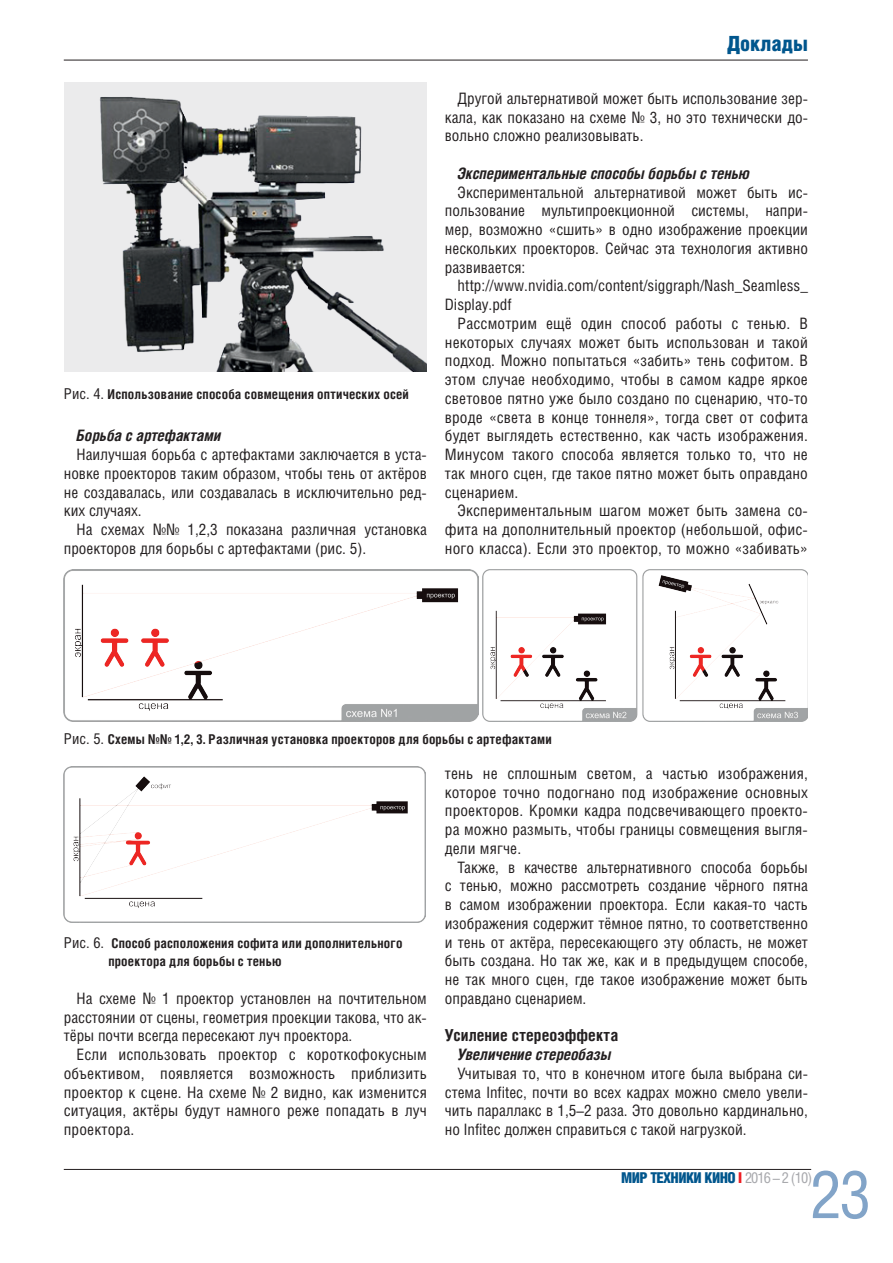
<style>
.page{position:relative;width:893px;height:1263px;background:#fff}
.page>*{position:absolute;margin:0;border:0;box-sizing:border-box;transform-origin:0 0}
.t1{font:66px "Helios Cond C";color:#82a4c8}
.t2{font:21px "Helios Cond Black C";color:#00568d}
.t3{font:700 16.5px "Helios Cond C";letter-spacing:.005em;color:#231f20}
.t4{font:15.75px/18.8px "Helios Cond C";color:#231f20;text-align:justify}
.t5{font:italic 700 15.75px "Helios Cond C";color:#231f20}
.t6{font:15px "Helios Cond Black C";letter-spacing:-.04em;color:#00568d}
.t7{font:700 13.5px/18.8px "Helios Cond C";letter-spacing:.015em;color:#231f20}
.s1{font-weight:400;font-size:15px}
.s2{color:#ee1d23}
.s3{font-family:"Helios Cond C";color:#a8a9ad}
</style>
<div class="page">
<hr style="left:64px;top:1169px;width:747px;height:1px;background:#231f20">
<hr style="left:64px;top:60px;width:744px;height:1px;background:#231f20">
<img style="left:64px;top:570px;width:414px;height:151px">
<img style="left:482px;top:570px;width:155px;height:151px">
<img style="left:642px;top:570px;width:166px;height:151px">
<img style="left:64px;top:766px;width:361px;height:157px">
<img style="left:64px;top:82px;width:363px;height:289px">
<p class="t7" style="left:64px;top:384px;width:347px"><span class="s1">Рис. 4.</span> Использование способа совмещения оптических осей</p>
<p class="t5" style="left:77px;top:426px;width:146px">Борьба с артефактами</p>
<p class="t4" style="left:64px;top:445px;width:365px;text-indent:13px">Наилучшая борьба с артефактами заключается в уста&shy;новке проекторов таким образом, чтобы тень от актёров не создавалась, или создавалась в исключительно ред&shy;ких случаях.</p>
<p class="t4" style="left:64px;top:520px;width:365px;text-indent:13px">На схемах №№ 1,2,3 показана различная установка проекторов для борьбы с артефактами (рис. 5).</p>
<h2 class="t2" style="left:727px;top:32px;width:82px">Доклады</h2>
<p class="t4" style="left:445px;top:89px;width:365px;text-indent:13px">Другой альтернативой может быть использование зер&shy;кала, как показано на схеме № 3, но это технически до&shy;вольно сложно реализовывать.</p>
<p class="t5" style="left:458px;top:164px;width:294px">Экспериментальные способы борьбы с тенью</p>
<p class="t4" style="left:445px;top:182px;width:365px;text-indent:13px">Экспериментальной альтернативой может быть ис&shy;пользование мультипроекционной системы, напри&shy;мер, возможно «сшить» в одно изображение проекции нескольких проекторов. Сейчас эта технология активно развивается:</p>
<p class="t4" style="left:445px;top:276px;width:365px;text-indent:13px">http://www.nvidia.com/content/siggraph/Nash_Seamless_<br>Display.pdf</p>
<p class="t4" style="left:445px;top:314px;width:365px;text-indent:13px">Рассмотрим ещё один способ работы с тенью. В некоторых случаях может быть использован и такой подход. Можно попытаться «забить» тень софитом. В этом случае необходимо, чтобы в самом кадре яркое световое пятно уже было создано по сценарию, что-то вроде «света в конце тоннеля», тогда свет от софита будет выглядеть естественно, как часть изображения.<br>Минусом такого способа является только то, что не так много сцен, где такое пятно может быть оправдано сценарием.</p>
<p class="t4" style="left:445px;top:501px;width:365px;text-indent:13px">Экспериментальным шагом может быть замена со&shy;фита на дополнительный проектор (небольшой, офис&shy;ного класса). Если это проектор, то можно «забивать»</p>
<p class="t7" style="left:64px;top:730px;width:489px"><span class="s1">Рис. 5.</span> Схемы №№ 1,2, 3. Различная установка проекторов для борьбы с артефактами</p>
<p class="t7" style="left:108px;top:933px;width:296px;text-indent:-45px"><span class="s1">Рис. 6.</span> Способ расположения софита или дополнительного проектора для борьбы с тенью</p>
<p class="t4" style="left:64px;top:988px;width:365px;text-indent:13px">На схеме № 1 проектор установлен на почтительном расстоянии от сцены, геометрия проекции такова, что ак&shy;тёры почти всегда пересекают луч проектора.</p>
<p class="t4" style="left:64px;top:1045px;width:365px;text-indent:13px">Если использовать проектор с короткофокусным объективом, появляется возможность приблизить проектор к сцене. На схеме № 2 видно, как изменится ситуация, актёры будут намного реже попадать в луч проектора.</p>
<p class="t4" style="left:445px;top:764px;width:365px">тень не сплошным светом, а частью изображения, которое точно подогнано под изображение основных проекторов. Кромки кадра подсвечивающего проекто&shy;ра можно размыть, чтобы границы совмещения выгля&shy;дели мягче.</p>
<p class="t4" style="left:445px;top:857px;width:365px;text-indent:13px">Также, в качестве альтернативного способа борьбы с тенью, можно рассмотреть создание чёрного пятна в самом изображении проектора. Если какая-то часть изображения содержит тёмное пятно, то соответственно и тень от актёра, пересекающего эту область, не может быть создана. Но так же, как и в предыдущем способе, не так много сцен, где такое изображение может быть оправдано сценарием.</p>
<p class="t3" style="left:445px;top:1026px;width:175px">Усиление стереоэффекта</p>
<p class="t5" style="left:458px;top:1045px;width:155px">Увеличение стереобазы</p>
<p class="t4" style="left:445px;top:1064px;width:365px;text-indent:13px">Учитывая то, что в конечном итоге была выбрана си&shy;стема Infitec, почти во всех кадрах можно смело увели&shy;чить параллакс в 1,5–2 раза. Это довольно кардинально, но Infitec должен справиться с такой нагрузкой.</p>
<h1 class="t1" style="left:810px;top:1155px;width:62px">23</h1>
<p class="t6" style="left:621px;top:1169px;width:193px">МИР ТЕХНИКИ КИНО <span class="s2">I</span> <span class="s3">2016 – 2 (10)</span></p>
</div>
